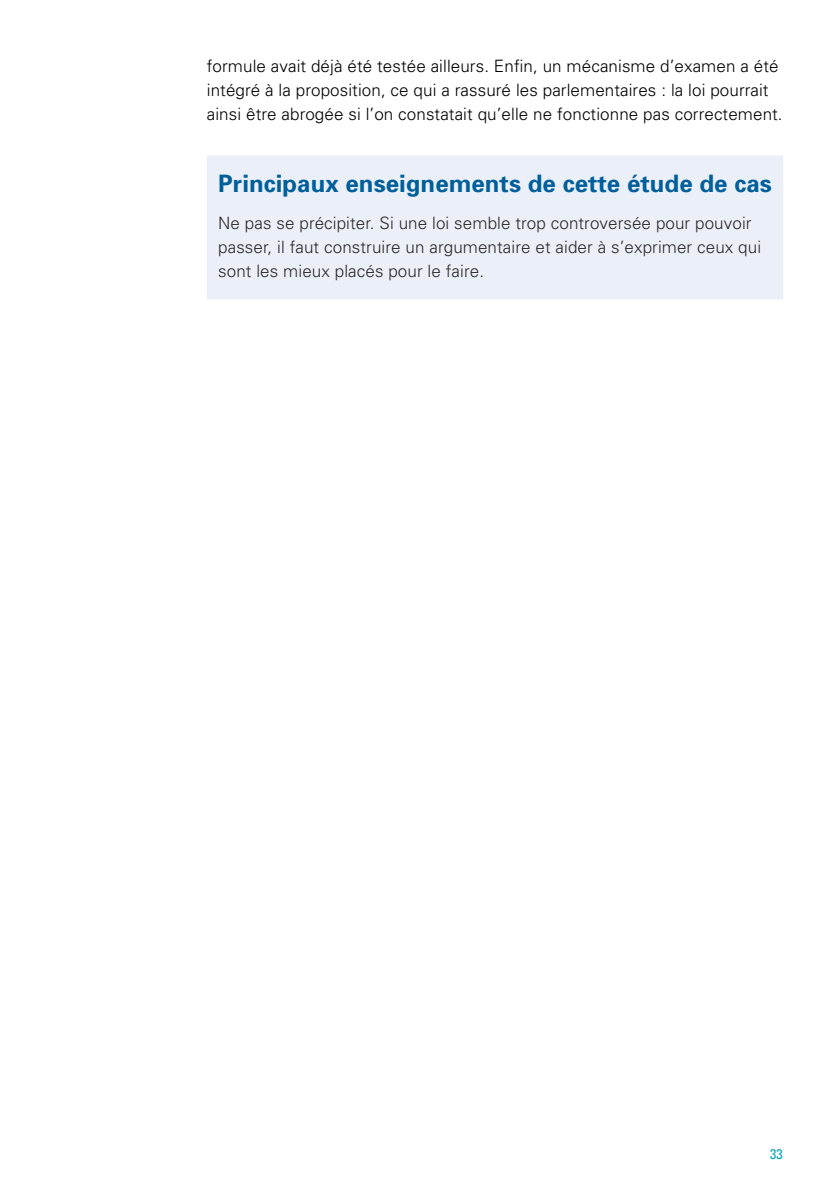
<style>
.page{position:relative;width:840px;height:1191px;background:#fff}
.page>*{position:absolute;margin:0;border:0;box-sizing:border-box;transform-origin:0 0}
.t1{font:700 24px "Univers";color:#005f9a}
.t2{font:300 17px/24px "Univers";letter-spacing:.005em;color:#000}
.t3{font:300 17px/24px "Univers";letter-spacing:.005em;color:#282827}
.t4{font:condensed 14px "Univers";color:#00a4b7}
</style>
<div class="page">
<div style="left:207px;top:155px;width:575px;height:144px;background:#ebf0f8"></div>
<p class="t2" style="left:207px;top:54px;width:577px">formule avait déjà été testée ailleurs. Enfin, un mécanisme d’examen a été intégré à la proposition, ce qui a rassuré les parlementaires : la loi pourrait ainsi être abrogée si l’on constatait qu’elle ne fonctionne pas correctement.</p>
<h1 class="t1" style="left:218px;top:168px;width:554px">Principaux enseignements de cette étude de cas</h1>
<p class="t3" style="left:218px;top:210px;width:544px">Ne pas se précipiter. Si une loi semble trop controversée pour pouvoir passer, il faut construire un argumentaire et aider à s’exprimer ceux qui sont les mieux placés pour le faire.</p>
<p class="t4" style="left:769px;top:1145px;width:14px">33</p>
</div>
